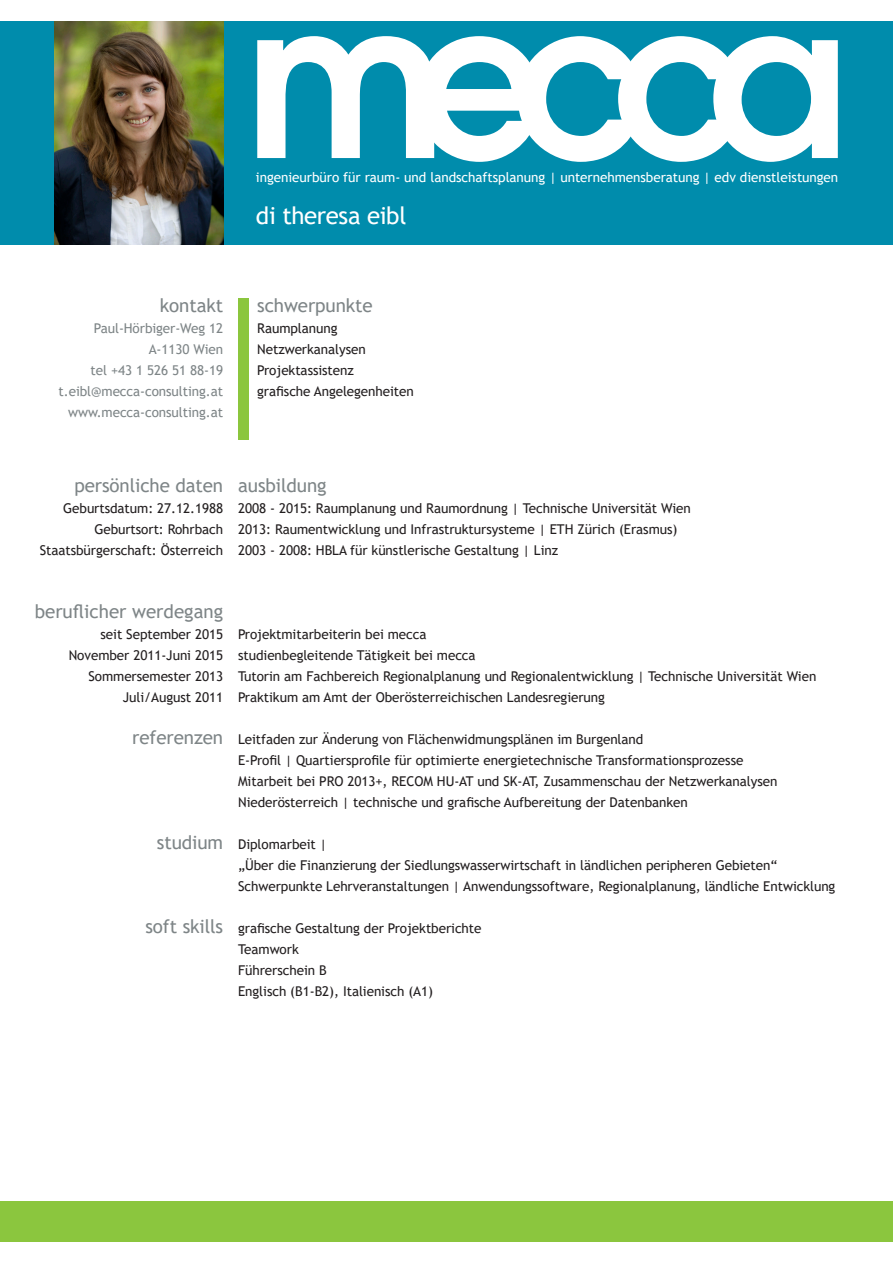
<style>
.page{position:relative;width:893px;height:1263px;background:#fff}
.page>*{position:absolute;margin:0;border:0;box-sizing:border-box;transform-origin:0 0}
.t1{font:24px "Trebuchet MS";letter-spacing:-.015em;color:#fff}
.t2{font:18.75px "Trebuchet MS";letter-spacing:-.005em;color:#7e8587}
.t3{font:13.5px/21px "Trebuchet MS";letter-spacing:-.005em;color:#231f20}
.t4{font:13.5px "Trebuchet MS";letter-spacing:-.005em;color:#7e8587}
.t5{font:13.5px "Trebuchet MS";letter-spacing:-.005em;color:#fff}
</style>
<div class="page">
<div style="left:0;top:21px;width:893px;height:224px;background:#008cac"></div>
<img style="left:54px;top:21px;width:169px;height:224px">
<svg style="left:257px;top:36px;width:581px;height:126px"></svg>
<div style="left:0;top:1201px;width:893px;height:41px;background:#8bc63e"></div>
<div style="left:238px;top:298px;width:11px;height:141px;background:#8bc63e"></div>
<p class="t5" style="left:256px;top:168px;width:584px">ingenieurbüro für raum- und landschaftsplanung | unternehmensberatung | edv dienstleistungen</p>
<p class="t1" style="left:256px;top:200px;width:152px">di theresa eibl</p>
<p class="t2" style="left:160px;top:293px;width:65px">kontakt</p>
<p class="t4" style="left:94px;top:319px;width:131px">Paul-Hörbiger-Weg 12</p>
<p class="t4" style="left:149px;top:340px;width:76px">A-1130 Wien</p>
<p class="t4" style="left:91px;top:361px;width:134px">tel +43 1 526 51 88-19</p>
<p class="t4" style="left:59px;top:382px;width:166px">t.eibl@mecca-consulting.at</p>
<p class="t4" style="left:68px;top:403px;width:156px">www.mecca-consulting.at</p>
<p class="t2" style="left:257px;top:293px;width:117px">schwerpunkte</p>
<p class="t3" style="left:257px;top:317px;width:82px">Raumplanung</p>
<p class="t3" style="left:257px;top:338px;width:158px">Netzwerkanalysen<br>Projektassistenz<br>grafische Angelegenheiten</p>
<p class="t2" style="left:74px;top:473px;width:150px">persönliche daten</p>
<p class="t3" style="left:63px;top:497px;width:161px">Geburtsdatum: 27.12.1988</p>
<p class="t3" style="left:94px;top:518px;width:130px">Geburtsort: Rohrbach</p>
<p class="t3" style="left:40px;top:539px;width:185px">Staatsbürgerschaft: Österreich</p>
<p class="t2" style="left:238px;top:473px;width:90px">ausbildung</p>
<p class="t3" style="left:238px;top:497px;width:454px">2008 - 2015: Raumplanung und Raumordnung | Technische Universität Wien</p>
<p class="t3" style="left:238px;top:518px;width:441px">2013: Raumentwicklung und Infrastruktursysteme | ETH Zürich (Erasmus)</p>
<p class="t3" style="left:238px;top:539px;width:322px">2003 - 2008: HBLA für künstlerische Gestaltung | Linz</p>
<p class="t2" style="left:35px;top:599px;width:190px">beruflicher werdegang</p>
<p class="t3" style="left:101px;top:623px;width:124px">seit September 2015</p>
<p class="t3" style="left:69px;top:644px;width:156px">November 2011-Juni 2015</p>
<p class="t3" style="left:88px;top:665px;width:136px">Sommersemester 2013</p>
<p class="t3" style="left:123px;top:686px;width:102px">Juli/August 2011</p>
<p class="t2" style="left:132px;top:725px;width:92px">referenzen</p>
<p class="t2" style="left:157px;top:830px;width:68px">studium</p>
<p class="t2" style="left:145px;top:914px;width:79px">soft skills</p>
<p class="t3" style="left:238px;top:623px;width:190px">Projektmitarbeiterin bei mecca</p>
<p class="t3" style="left:238px;top:644px;width:239px">studienbegleitende Tätigkeit bei mecca</p>
<p class="t3" style="left:238px;top:665px;width:580px">Tutorin am Fachbereich Regionalplanung und Regionalentwicklung | Technische Universität Wien</p>
<p class="t3" style="left:238px;top:686px;width:368px">Praktikum am Amt der Oberösterreichischen Landesregierung</p>
<p class="t3" style="left:238px;top:728px;width:407px">Leitfaden zur Änderung von Flächenwidmungsplänen im Burgenland</p>
<p class="t3" style="left:238px;top:749px;width:507px">E-Profil | Quartiersprofile für optimierte energietechnische Transformationsprozesse</p>
<p class="t3" style="left:238px;top:770px;width:541px">Mitarbeit bei PRO 2013+, RECOM HU-AT und SK-AT, Zusammenschau der Netzwerkanalysen<br>Niederösterreich | technische und grafische Aufbereitung der Datenbanken</p>
<p class="t3" style="left:238px;top:833px;width:541px">Diplomarbeit |<br>„Über die Finanzierung der Siedlungswasserwirtschaft in ländlichen peripheren Gebieten“</p>
<p class="t3" style="left:238px;top:875px;width:599px">Schwerpunkte Lehrveranstaltungen | Anwendungssoftware, Regionalplanung, ländliche Entwicklung</p>
<p class="t3" style="left:238px;top:917px;width:245px">grafische Gestaltung der Projektberichte</p>
<p class="t3" style="left:238px;top:938px;width:62px">Teamwork</p>
<p class="t3" style="left:238px;top:959px;width:90px">Führerschein B</p>
<p class="t3" style="left:238px;top:980px;width:197px">Englisch (B1-B2), Italienisch (A1)</p>
</div>
